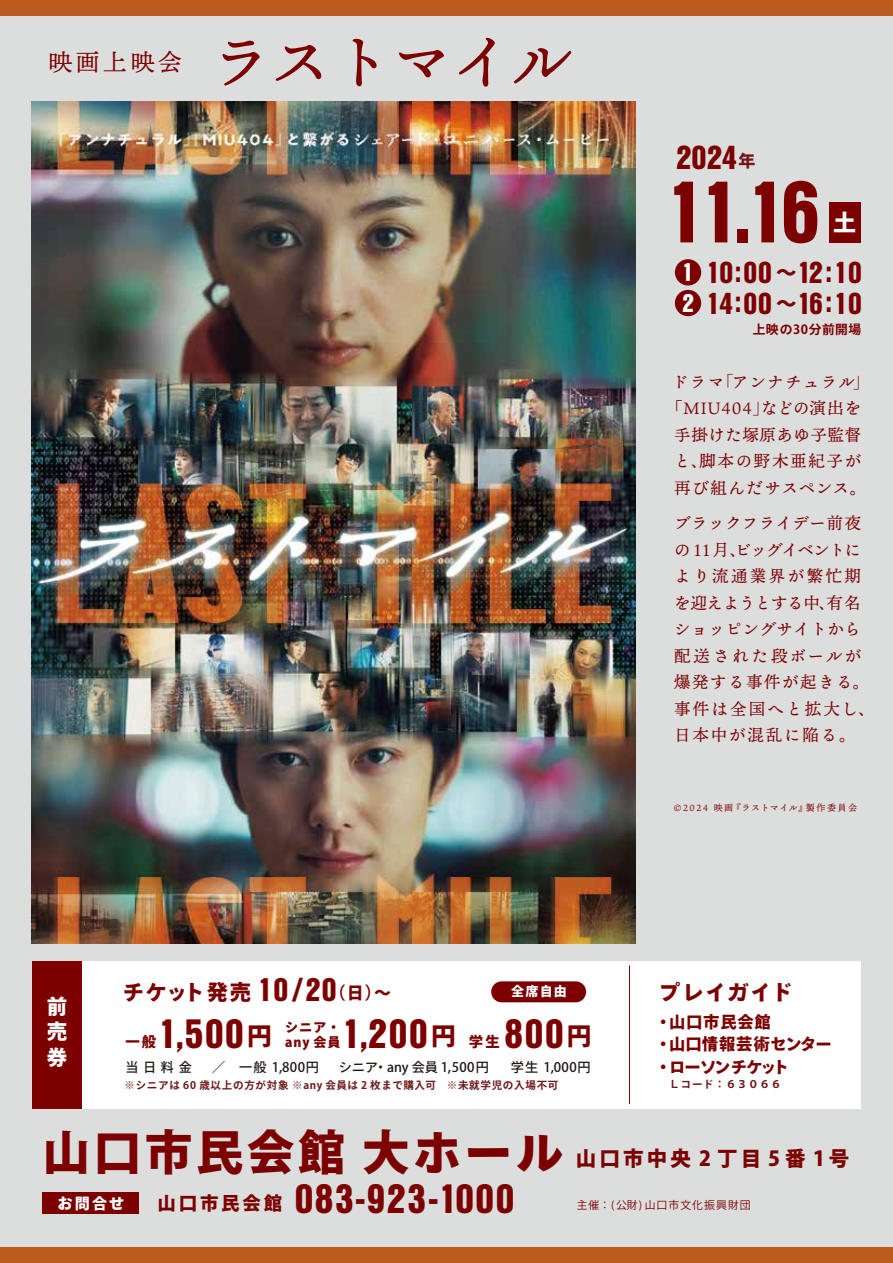
<style>
.page{position:relative;width:893px;height:1263px;background:#dcdddd}
.page>*{position:absolute;margin:0;border:0;box-sizing:border-box;transform-origin:0 0}
.t1{font:900 84.6px "Nimbus San Con L";color:#7d0000}
.t2{font:61.5px "Ten Mincho Text";letter-spacing:-.03em;color:#7d0000}
.t3{font:900 47.7px "Ryo Gothic Plus N";letter-spacing:.07em;color:#7d0000}
.t4{font:900 39.9px "Nimbus San Con L";letter-spacing:.04em;color:#7d0000}
.t5{font:900 32.25px "Nimbus San Con L";color:#7d0000}
.t6{font:900 31.8px "Nimbus San Con L";color:#7d0000}
.t7{font:900 29.4px "Nimbus San Con L";color:#7d0000}
.t8{font:900 24.9px "Nimbus San Con L";color:#fff}
.t9{font:24px "Ten Mincho Text";letter-spacing:.13em;color:#7d0000}
.t10{font:800 22.8px "Ryo Gothic Plus N";color:#fff}
.t11{font:800 21.15px "Ryo Gothic Plus N";letter-spacing:.09em;color:#7d0000}
.t12{font:900 20.55px "Ryo Gothic Plus N";letter-spacing:.15em;color:#7d0000}
.t13{font:900 20.55px/25.2px "Ryo Gothic Plus N";color:#fff}
.t14{font:16.5px/26.5px "Ten Mincho Text";letter-spacing:.08em;color:#7d0000;text-align:center}
.t15{font:800 16.35px/22.5px "Ryo Gothic Plus N";letter-spacing:.01em;color:#7d0000}
.t16{font:900 15.15px "Ryo Gothic Plus N";color:#fff}
.t17{font:800 14.4px "Ryo Gothic Plus N";color:#7d0000}
.t18{font:500 13.2px "Ryo Gothic Plus N";letter-spacing:.03em;color:#221815}
.t19{font:800 13.05px/14.7px "Ryo Gothic Plus N";letter-spacing:.07em;color:#7d0000}
.t20{font:800 13.05px "Ryo Gothic Plus N";color:#fff}
.t21{font:700 12.6px "Ryo Gothic Plus N";letter-spacing:.035em;color:#7d0000}
.t22{font:10.8px "Ryo Gothic Plus N";letter-spacing:.1em;color:#7d0000}
.t23{font:700 10.5px "Ryo Gothic Plus N";letter-spacing:.07em;color:#6e1919}
.t24{font:9px "Ten Mincho Text";letter-spacing:.17em;color:#7d0000}
.s1{font-family:"Ryo Gothic Plus N";font-weight:800;font-size:16.8px}
.s2{font-family:"Ryo Gothic Plus N";font-weight:800;font-size:24.75px}
.s3{font-family:"Ryo Gothic Plus N";font-weight:800;font-size:14.4px}
.s4{font-size:13.65px}
.s5{font-family:"Ryo Gothic Plus N";font-weight:800;font-size:16.8px;color:#76161b}
.s6{font-family:"Ryo Gothic Plus N";font-size:20.25px}
.s7{font-size:24.9px;color:#fff}
.s8{font-family:"Yu Min";font-weight:500}
.s9{font-family:"Ryo Gothic Plus N";font-size:18.45px}
</style>
<div class="page">
<div style="left:42px;top:961px;width:819px;height:147px;background:#fff"></div>
<div style="left:32px;top:961px;width:50px;height:147px;background:#7d0000"></div>
<img style="left:32px;top:102px;width:603px;height:842px">
<div style="left:43px;top:1192px;width:96px;height:21px;background:#7d0000"></div>
<div style="left:491px;top:981px;width:95px;height:21px;background:#7d0000;border-radius:10px"></div>
<div style="left:675px;top:259px;width:26px;height:26px;background:#7d0000;border-radius:50%"></div>
<div style="left:675px;top:290px;width:26px;height:26px;background:#7d0000;border-radius:50%"></div>
<div style="left:828px;top:202px;width:32px;height:41px;background:#7d0000"></div>
<hr style="left:629px;top:965px;width:1px;height:139px;background:#7d0000">
<div style="left:0;top:0;width:893px;height:16px;background:#bb5b1e"></div>
<div style="left:0;top:1247px;width:893px;height:16px;background:#bb5b1e"></div>
<h3 class="t9" style="left:48px;top:49px;width:135px">映画上映会</h3>
<h2 class="t2" style="left:210px;top:27px;width:365px">ラストマイル</h2>
<p class="t13" style="left:47px;top:995px;width:22px">前売</p>
<p class="t13" style="left:47px;top:1046px;width:22px">券</p>
<p class="t11" style="left:123px;top:979px;width:130px">チケット発売</p>
<h3 class="t6" style="left:257px;top:966px;width:135px">10/20<span class="s1">（日）～</span></h3>
<p class="t20" style="left:511px;top:983px;width:57px">全席自由</p>
<h3 class="t4" style="left:158px;top:1003px;width:115px">1,500<span class="s2">円</span></h3>
<h3 class="t4" style="left:342px;top:1003px;width:251px">1,200<span class="s2">円</span> <span class="s3">学生</span> 800<span class="s2">円</span></h3>
<p class="t19" style="left:285px;top:1021px;width:57px">シニア・any 会員</p>
<p class="t23" style="left:124px;top:1078px;width:435px">※シニアは 60 歳以上の方が対象 ※any 会員は 2 枚まで購入可 ※未就学児の入場不可</p>
<p class="t17" style="left:125px;top:1032px;width:32px">一般</p>
<p class="t18" style="left:125px;top:1058px;width:68px">当日料金</p>
<p class="t18" style="left:212px;top:1058px;width:278px">／ 一般 1<span class="s4">,</span>800円　 シニア・any 会員 1<span class="s4">,</span>500円</p>
<p class="t18" style="left:511px;top:1058px;width:81px">学生 1<span class="s4">,</span>000円</p>
<h3 class="t5" style="left:676px;top:133px;width:81px">2024<span class="s5">年</span></h3>
<h1 class="t1" style="left:665px;top:148px;width:156px">11.16</h1>
<h3 class="t10" style="left:833px;top:208px;width:25px">土</h3>
<h3 class="t7" style="left:706px;top:250px;width:157px">10:00 <span class="s6">～</span>12:10</h3>
<h3 class="t8" style="left:682px;top:254px;width:13px">1</h3>
<h3 class="t7" style="left:682px;top:281px;width:181px"><span class="s7">2</span> 14:00 <span class="s6">～</span>16:10</h3>
<p class="t21" style="left:753px;top:321px;width:110px">上映の30分前開場</p>
<p class="t14" style="left:666px;top:369px;width:202px">ドラマ<span class="s8">｢</span>アンナチュラル<span class="s8">｣</span>「MIU404<span class="s8">｣</span>などの演出を手掛けた塚原あゆ子監督と、脚本の野木亜紀子が再び組んだサスペンス。</p>
<p class="t14" style="left:674px;top:510px;width:202px;text-align:left">ブラックフライデー前夜の 1 1 月、ビッグイベントにより流通業界が繁忙期を迎えようとする中、有名ショッピングサイトから配送された段ボールが爆発する事件が起きる。事件は全国へと拡大し、日本中が混乱に陥る。</p>
<p class="t24" style="left:674px;top:802px;width:185px">©2024 映画『ラストマイル』製作委員会</p>
<p class="t11" style="left:659px;top:979px;width:135px">プレイガイド</p>
<p class="t15" style="left:655px;top:1012px;width:178px">・山口市民会館<br>・山口情報芸術センター・ローソンチケット</p>
<p class="t23" style="left:670px;top:1078px;width:113px">Ｌコード：６３０６６</p>
<h3 class="t3" style="left:43px;top:1121px;width:522px">山口市民会館 大ホール</h3>
<p class="t16" style="left:57px;top:1193px;width:68px">お問合せ</p>
<h3 class="t4" style="left:158px;top:1168px;width:358px"><span class="s9">山口市民会館</span> 083-923-1000</h3>
<p class="t12" style="left:576px;top:1145px;width:275px">山口市中央 2 丁目 5番 1号</p>
<p class="t22" style="left:577px;top:1198px;width:175px">主催：(公財) 山口市文化振興財団</p>
</div>
